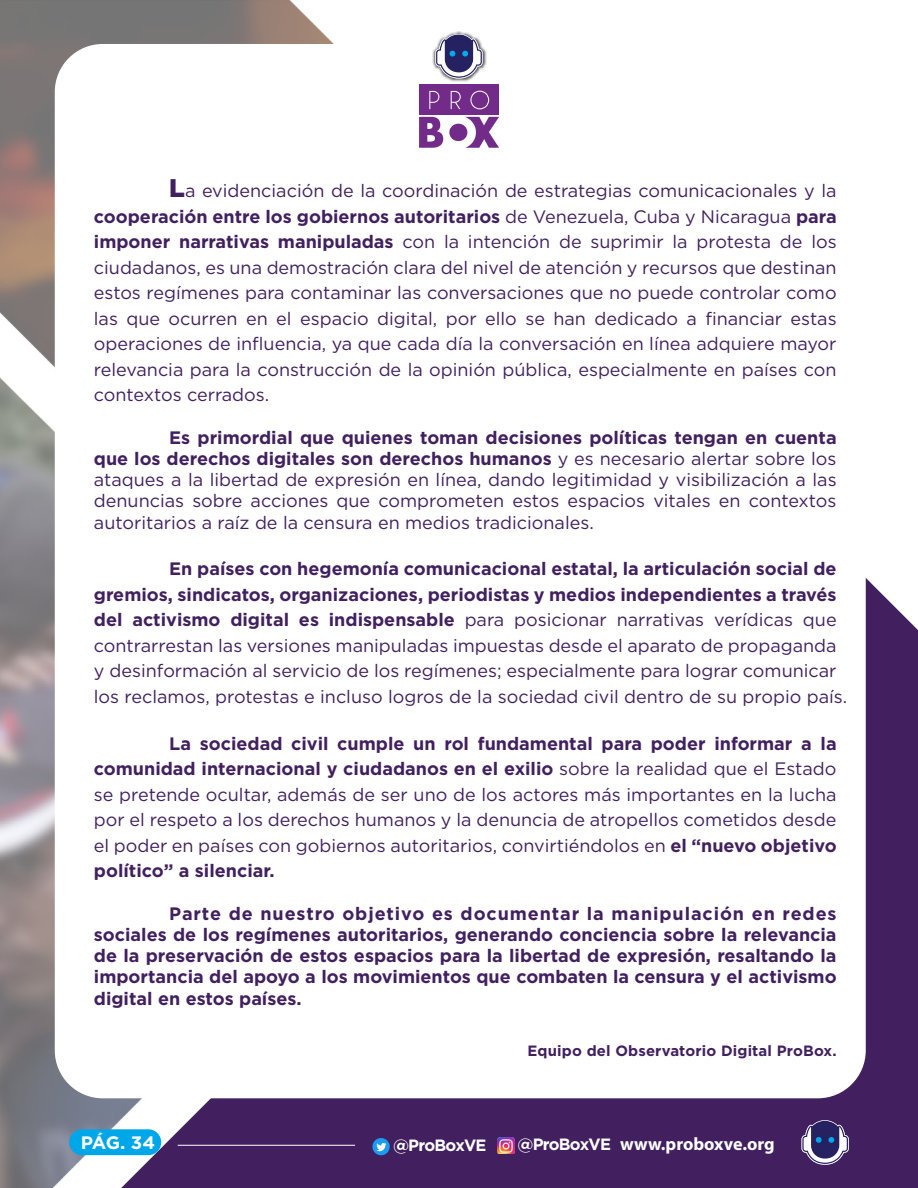
<style>
.page{position:relative;width:918px;height:1188px;background:#fff}
.page>*{position:absolute;margin:0;border:0;box-sizing:border-box;transform-origin:0 0}
.t1{font:18px/25.5px "Gotham";color:#422060;text-align:justify}
.t2{font:700 18px/21.3px "Gotham";color:#422060;text-align:justify}
.t3{font:700 18px "Myriad Pro";color:#fff}
.t4{font:700 18px "Gotham";color:#fff}
.t5{font:700 16.35px "Gotham";letter-spacing:-.05em;color:#fff}
.t6{font:700 14.85px "Gotham";letter-spacing:.01em;color:#422060}
.s1{font-weight:900;font-size:25.5px}
.s2{font-weight:700}
.s3{font-family:"Gotham";font-size:16.35px}
</style>
<div class="page">
<img style="left:0;top:0;width:334px;height:359px">
<img style="left:0;top:359px;width:121px;height:829px">
<div style="left:121px;top:578px;width:797px;height:610px;background:#422060"></div>
<div style="left:55px;top:44px;width:811px;height:1054px;background:#fff;border-radius:48px"></div>
<svg style="left:419px;top:117px;width:24px;height:31px"></svg>
<svg style="left:449px;top:117px;width:50px;height:31px"></svg>
<img style="left:432px;top:31px;width:55px;height:51px">
<svg style="left:435px;top:34px;width:48px;height:45px"></svg>
<div style="left:419px;top:85px;width:80px;height:30px;background:#722b89"></div>
<svg style="left:429px;top:91px;width:10px;height:18px"></svg>
<svg style="left:451px;top:91px;width:10px;height:18px"></svg>
<svg style="left:470px;top:91px;width:19px;height:18px"></svg>
<div style="left:69px;top:1129px;width:92px;height:26px;background:#00a7e8;border-radius:13px"></div>
<hr style="left:178px;top:1145px;width:177px;height:1px;background:#fff">
<div style="left:605px;top:1130px;width:183px;height:48px;background:#422060"></div>
<svg style="left:802px;top:1120px;width:47px;height:45px"></svg>
<svg style="left:372px;top:1138px;width:18px;height:17px"></svg>
<img style="left:498px;top:1137px;width:16px;height:17px">
<p class="t1" style="left:94px;top:178px;width:744px;text-indent:75px"><span class="s1">L</span>a evidenciación de la coordinación de estrategias comunicacionales y la <span class="s2">cooperación entre los gobiernos autoritarios</span> de Venezuela, Cuba y Nicaragua <span class="s2">para imponer narrativas manipuladas</span> con la intención de suprimir la protesta de los ciudadanos, es una demostración clara del nivel de atención y recursos que destinan estos regímenes para contaminar las conversaciones que no puede controlar como las que ocurren en el espacio digital, por ello se han dedicado a financiar estas operaciones de influencia, ya que cada día la conversación en línea adquiere mayor relevancia para la construcción de la opinión pública, especialmente en países con contextos cerrados.</p>
<p class="t1" style="left:94px;top:426px;width:744px;line-height:21.3px;text-indent:75px"><span class="s2">Es primordial que quienes toman decisiones políticas tengan en cuenta que los derechos digitales son derechos humanos</span> y es necesario alertar sobre los ataques a la libertad de expresión en línea, dando legitimidad y visibilización a las denuncias sobre acciones que comprometen estos espacios vitales en contextos autoritarios a raíz de la censura en medios tradicionales.</p>
<p class="t1" style="left:94px;top:556px;width:755px;text-align:left;text-indent:75px"><span class="s2">En países con hegemonía comunicacional estatal, la articulación social de gremios, sindicatos, organizaciones, periodistas y medios independientes a través del activismo digital es indispensable</span> para posicionar narrativas verídicas que contrarrestan las versiones manipuladas impuestas desde el aparato de propaganda y desinformación al servicio de los regímenes; especialmente para lograr comunicar los reclamos, protestas e incluso logros de la sociedad civil dentro de su propio país.</p>
<p class="t1" style="left:94px;top:730px;width:744px;text-indent:75px"><span class="s2">La sociedad civil cumple un rol fundamental para poder informar a la comunidad internacional y ciudadanos en el exilio</span> sobre la realidad que el Estado se pretende ocultar, además de ser uno de los actores más importantes en la lucha por el respeto a los derechos humanos y la denuncia de atropellos cometidos desde el poder en países con gobiernos autoritarios, convirtiéndolos en <span class="s2">el “nuevo objetivo político” a silenciar.</span></p>
<p class="t2" style="left:94px;top:903px;width:744px;text-indent:75px">Parte de nuestro objetivo es documentar la manipulación en redes sociales de los regímenes autoritarios, generando conciencia sobre la relevancia de la preservación de estos espacios para la libertad de expresión, resaltando la importancia del apoyo a los movimientos que combaten la censura y el activismo digital en estos países.</p>
<p class="t6" style="left:528px;top:1041px;width:310px">Equipo del Observatorio Digital ProBox.</p>
<p class="t4" style="left:81px;top:1131px;width:76px">PÁG. 34</p>
<p class="t5" style="left:393px;top:1135px;width:95px">@ProBoxVE</p>
<p class="t3" style="left:518px;top:1132px;width:259px"><span class="s3">@ProBoxVE</span> www.proboxve.org</p>
</div>
